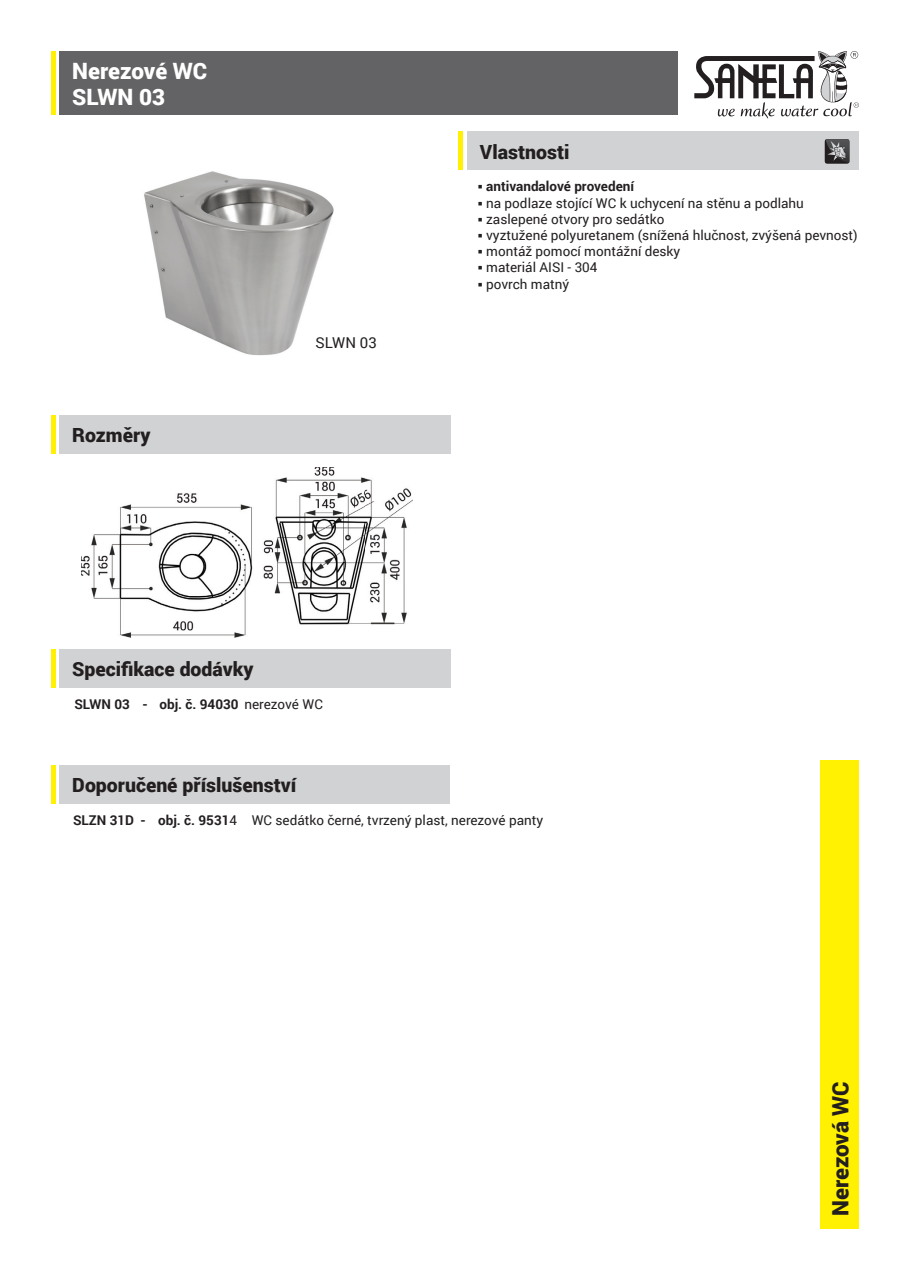
<style>
.page{position:relative;width:910px;height:1280px;background:#fff}
.page>*{position:absolute;margin:0;border:0;box-sizing:border-box;transform-origin:0 0}
.t1{font:900 22.5px/26.2px "Roboto";color:#fff}
.t2{font:900 22.5px "Roboto";letter-spacing:-.005em;color:#231f20}
.t3{font:900 19.5px "Roboto";color:#231f20}
.t4{font:15px "Roboto";color:#231f20}
.t5{font:13.5px "Roboto";color:#231f20}
.t6{font:700 13.5px "Roboto";color:#231f20}
.s1{font-weight:400}
.s2{font-weight:700}
</style>
<div class="page">
<div style="left:60px;top:51px;width:618px;height:64px;background:#636366"></div>
<div style="left:467px;top:132px;width:391px;height:38px;background:#d1d2d4"></div>
<div style="left:60px;top:416px;width:391px;height:38px;background:#d1d2d4"></div>
<div style="left:821px;top:760px;width:38px;height:469px;background:#fff101"></div>
<svg style="left:694px;top:51px;width:165px;height:68px"></svg>
<hr style="left:51px;top:51px;width:4px;height:64px;background:#fff101">
<hr style="left:51px;top:416px;width:4px;height:38px;background:#fff101">
<hr style="left:459px;top:132px;width:4px;height:38px;background:#fff101">
<div style="left:60px;top:649px;width:391px;height:38px;background:#d1d2d4"></div>
<hr style="left:51px;top:649px;width:4px;height:38px;background:#fff101">
<svg style="left:825px;top:139px;width:24px;height:25px"></svg>
<svg style="left:826px;top:139px;width:23px;height:24px"></svg>
<img style="left:144px;top:171px;width:190px;height:185px">
<img style="left:81px;top:467px;width:332px;height:170px">
<div style="left:60px;top:765px;width:390px;height:39px;background:#d1d2d4"></div>
<hr style="left:51px;top:765px;width:4px;height:39px;background:#fff101">
<h1 class="t1" style="left:72px;top:57px;width:137px">Nerezové WC<br>SLWN 03</h1>
<h2 class="t3" style="left:72px;top:422px;width:80px">Rozměry</h2>
<p class="t4" style="left:315px;top:332px;width:63px">SLWN 03</p>
<h2 class="t3" style="left:72px;top:655px;width:183px">Specifikace dodávky</h2>
<p class="t6" style="left:74px;top:694px;width:250px">SLWN 03 - obj. č. 94030 <span class="s1">nerezové WC</span></p>
<h2 class="t3" style="left:480px;top:139px;width:91px">Vlastnosti</h2>
<p class="t6" style="left:478px;top:177px;width:158px">○ antivandalové provedení</p>
<p class="t5" style="left:478px;top:193px;width:328px">○ na podlaze stojící WC k uchycení na stěnu a podlahu</p>
<p class="t5" style="left:478px;top:210px;width:188px">○ zaslepené otvory pro sedátko</p>
<p class="t5" style="left:478px;top:226px;width:381px">○ vyztužené polyuretanem (snížená hlučnost, zvýšená pevnost)</p>
<p class="t5" style="left:478px;top:242px;width:204px">○ montáž pomocí montážní desky</p>
<p class="t5" style="left:478px;top:258px;width:121px">○ materiál AISI - 304</p>
<p class="t5" style="left:478px;top:274px;width:93px">○ povrch matný</p>
<h2 class="t3" style="left:72px;top:771px;width:226px">Doporučené příslušenství</h2>
<p class="t5" style="left:73px;top:810px;width:472px"><span class="s2">SLZN 31D - obj. č. 9531</span>4 WC sedátko černé, tvrzený plast, nerezové panty</p>
<h1 class="t2" style="left:825px;top:1216px;width:137px;rotate:-90deg">Nerezová WC</h1>
</div>
